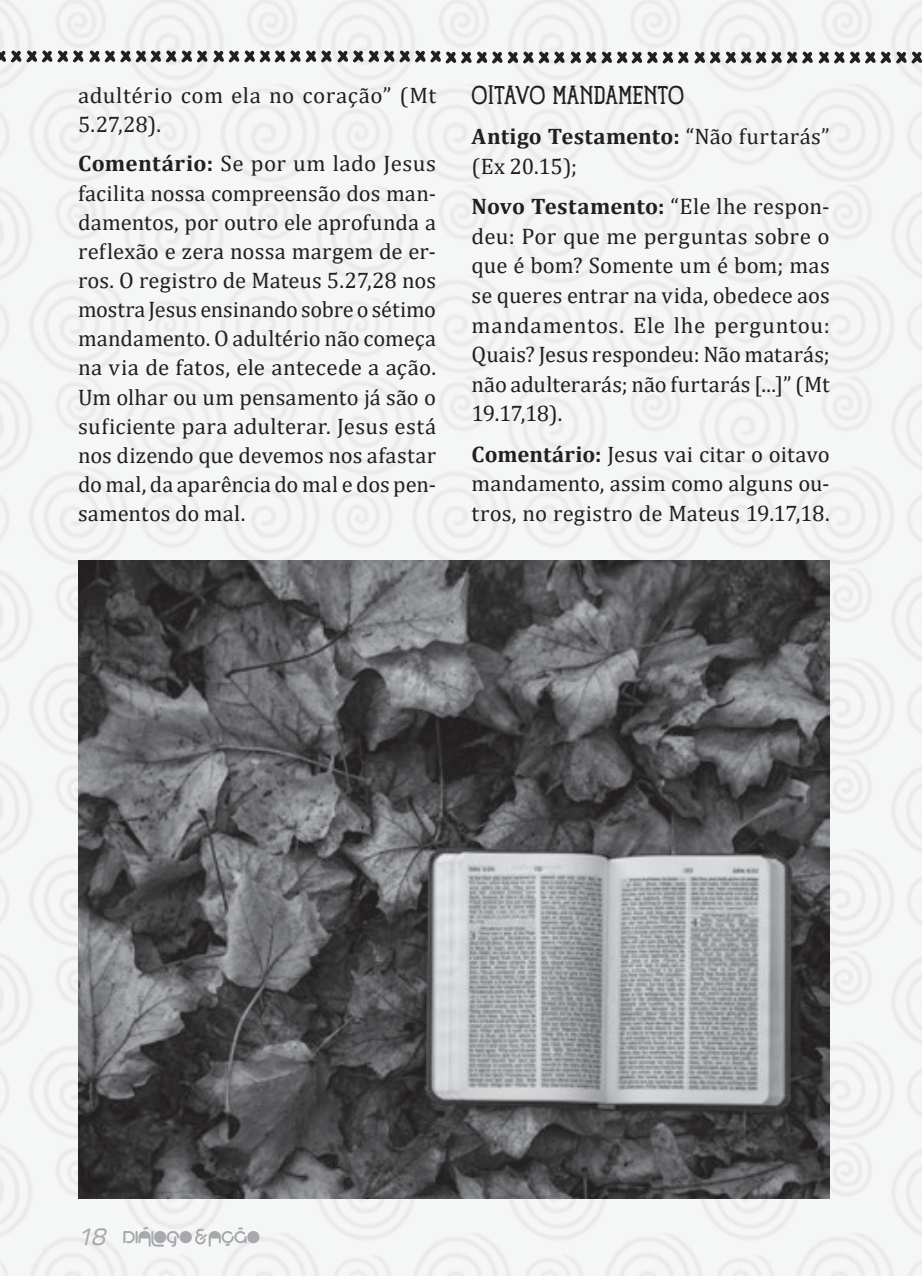
<style>
.page{position:relative;width:922px;height:1276px;background:#fff}
.page>*{position:absolute;margin:0;border:0;box-sizing:border-box;transform-origin:0 0}
.sub_subt{font:25px "Panforte Serif";letter-spacing:.015em;color:#231f20}
.t1{font:italic 25px "Panefresco 400 wt";color:#a8a9ad}
.TEXTO{font:22.5px/29px "Cambria";letter-spacing:.005em;color:#231f20;text-align:justify}
.s1{font-weight:700}
</style>
<div class="page">
<img style="left:0;top:0;width:921px;height:1276px">
<svg style="left:0;top:50px;width:921px;height:14px"></svg>
<svg style="left:123px;top:1226px;width:136px;height:20px"></svg>
<img style="left:78px;top:560px;width:751px;height:638px">
<p class="TEXTO" style="left:78px;top:80px;width:359px">adultério com ela no coração” (Mt<br>5.27,28).</p>
<p class="TEXTO" style="left:78px;top:149px;width:359px"><span class="s1">Comentário:</span> Se por um lado Jesus facilita nossa compreensão dos man&shy;damentos, por outro ele aprofunda a reflexão e zera nossa margem de er&shy;ros. O registro de Mateus 5.27,28 nos mostra Jesus ensinando sobre o sétimo mandamento. O adultério não começa na via de fatos, ele antecede a ação.<br>Um olhar ou um pensamento já são o suficiente para adulterar. Jesus está nos dizendo que devemos nos afastar do mal, da aparência do mal e dos pen&shy;samentos do mal.</p>
<p class="sub_subt" style="left:471px;top:78px;width:214px">OITAVO MANDAMENTO</p>
<p class="TEXTO" style="left:471px;top:122px;width:359px"><span class="s1">Antigo Testamento:</span> “Não furtarás” (Ex 20.15);</p>
<p class="TEXTO" style="left:471px;top:191px;width:359px"><span class="s1">Novo Testamento:</span> “Ele lhe respon&shy;deu: Por que me perguntas sobre o que é bom? Somente um é bom; mas se queres entrar na vida, obedece aos mandamentos. Ele lhe perguntou:<br>Quais? Jesus respondeu: Não matarás; não adulterarás; não furtarás [...]” (Mt 19.17,18).</p>
<p class="TEXTO" style="left:471px;top:439px;width:359px"><span class="s1">Comentário:</span> Jesus vai citar o oitavo mandamento, assim como alguns ou&shy;tros, no registro de Mateus 19.17,18.</p>
<p class="t1" style="left:78px;top:1217px;width:28px">18</p>
</div>
